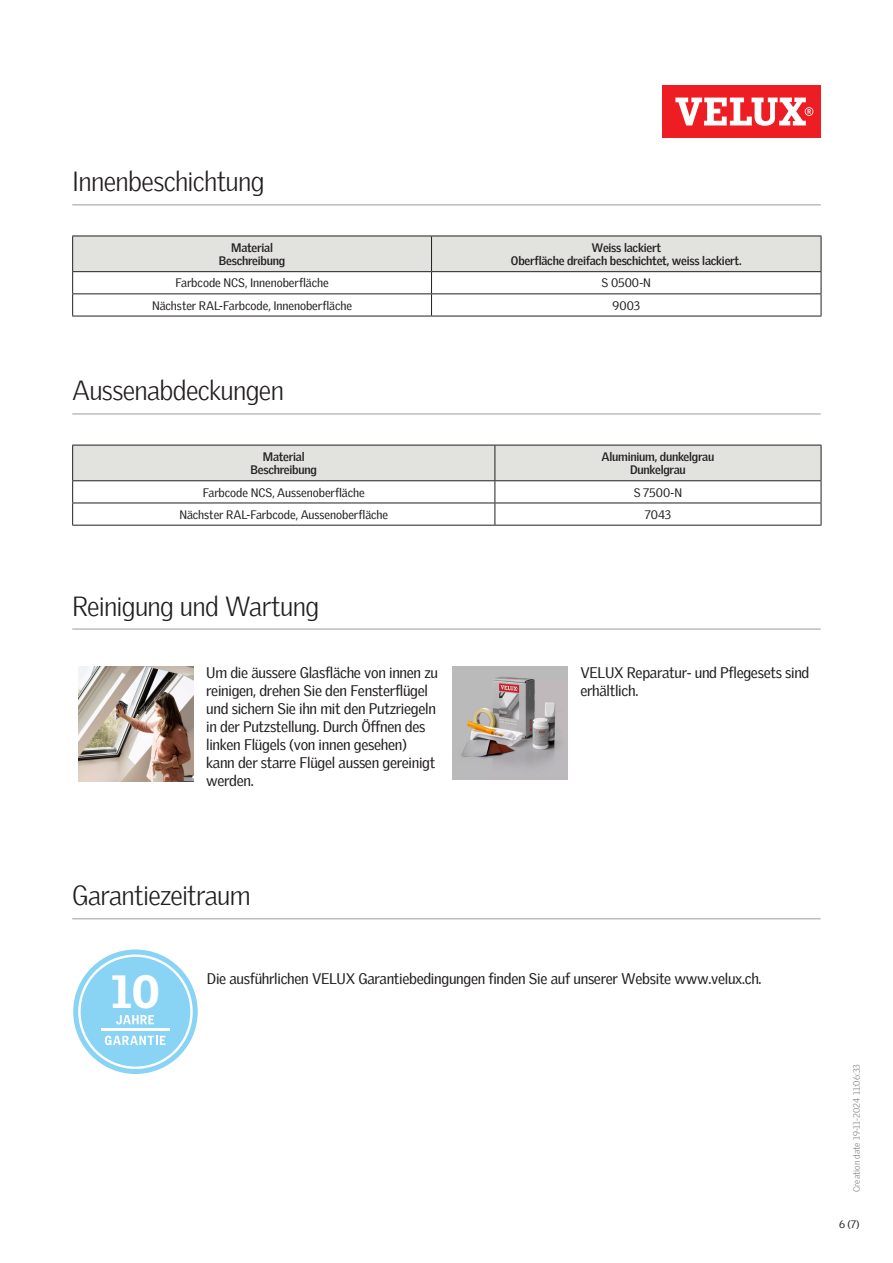
<style>
.page{position:relative;width:893px;height:1263px;background:#fff}
.page>*{position:absolute;margin:0;border:0;box-sizing:border-box;transform-origin:0 0}
.t1{font:900 45.3px "Velux Gothic";color:#fff}
.Headline_With_Line_B{font:300 27px "Velux Gothic";letter-spacing:-.025em;color:#231f20}
.Body_Regular{font:15px/18px "Velux Gothic";letter-spacing:-.02em;color:#231f20}
.TableText{font:12px "Velux Gothic";letter-spacing:-.005em;color:#231f20}
.TableHeader{font:700 12px/13.5px "Velux Gothic";letter-spacing:-.02em;color:#231f20;text-align:center}
.t2{font:10.5px "Velux Gothic";color:#231f20}
.t3{font:300 9px "Velux Gothic";color:#7c7e81}
</style>
<div class="page">
<div style="left:662px;top:85px;width:159px;height:53px;background:#ee1d23"></div>
<svg style="left:675px;top:98px;width:138px;height:28px"></svg>
<hr style="left:72px;top:204px;width:749px;height:2px;background:#bcbdbb">
<hr style="left:72px;top:413px;width:749px;height:2px;background:#bcbdbb">
<hr style="left:72px;top:628px;width:749px;height:2px;background:#bcbdbb">
<hr style="left:72px;top:316px;width:359px;height:1px;background:#231f20">
<svg style="left:72px;top:236px;width:750px;height:80px"></svg>
<hr style="left:431px;top:316px;width:390px;height:1px;background:#231f20">
<hr style="left:72px;top:525px;width:423px;height:1px;background:#231f20">
<svg style="left:72px;top:445px;width:750px;height:80px"></svg>
<hr style="left:495px;top:525px;width:326px;height:1px;background:#231f20">
<img style="left:79px;top:666px;width:114px;height:115px">
<img style="left:453px;top:666px;width:115px;height:113px">
<hr style="left:72px;top:918px;width:749px;height:1px;background:#bcbdbb">
<svg style="left:73px;top:949px;width:125px;height:125px"></svg>
<p class="Headline_With_Line_B" style="left:72px;top:161px;width:194px">Innenbeschichtung</p>
<p class="TableHeader" style="left:219px;top:240px;width:68px">Material<br>Beschreibung</p>
<p class="TableHeader" style="left:511px;top:240px;width:232px">Weiss lackiert<br>Oberfläche dreifach beschichtet, weiss lackiert.</p>
<p class="TableText" style="left:175px;top:274px;width:155px">Farbcode NCS, Innenoberfläche</p>
<p class="TableText" style="left:602px;top:274px;width:51px">S 0500-N</p>
<p class="TableText" style="left:152px;top:296px;width:201px">Nächster RAL-Farbcode, Innenoberfläche</p>
<p class="TableText" style="left:613px;top:296px;width:29px">9003</p>
<p class="Headline_With_Line_B" style="left:72px;top:370px;width:213px">Aussenabdeckungen</p>
<p class="TableHeader" style="left:251px;top:449px;width:68px">Material<br>Beschreibung</p>
<p class="TableHeader" style="left:602px;top:449px;width:114px">Aluminium, dunkelgrau<br>Dunkelgrau</p>
<p class="TableText" style="left:203px;top:483px;width:164px">Farbcode NCS, Aussenoberfläche</p>
<p class="TableText" style="left:634px;top:483px;width:50px">S 7500-N</p>
<p class="TableText" style="left:179px;top:505px;width:210px">Nächster RAL-Farbcode, Aussenoberfläche</p>
<p class="TableText" style="left:645px;top:505px;width:28px">7043</p>
<p class="Headline_With_Line_B" style="left:72px;top:585px;width:248px">Reinigung und Wartung</p>
<p class="Body_Regular" style="left:206px;top:662px;width:233px">Um die äussere Glasfläche von innen zu reinigen, drehen Sie den Fensterflügel und sichern Sie ihn mit den Putzriegeln in der Putzstellung. Durch Öffnen des linken Flügels (von innen gesehen) kann der starre Flügel aussen gereinigt werden.</p>
<p class="Body_Regular" style="left:580px;top:662px;width:230px">VELUX Reparatur- und Pflegesets sind erhältlich.</p>
<p class="Headline_With_Line_B" style="left:72px;top:875px;width:180px">Garantiezeitraum</p>
<p class="t1" style="left:111px;top:963px;width:50px">10</p>
<p class="Body_Regular" style="left:207px;top:968px;width:556px">Die ausführlichen VELUX Garantiebedingungen finden Sie auf unserer Website www.velux.ch.</p>
<p class="t3" style="left:850px;top:1192px;width:129px;rotate:-90deg">Creation date 19-11-2024 11:06:33</p>
<p class="t2" style="left:839px;top:1216px;width:22px">6 (7)</p>
</div>
